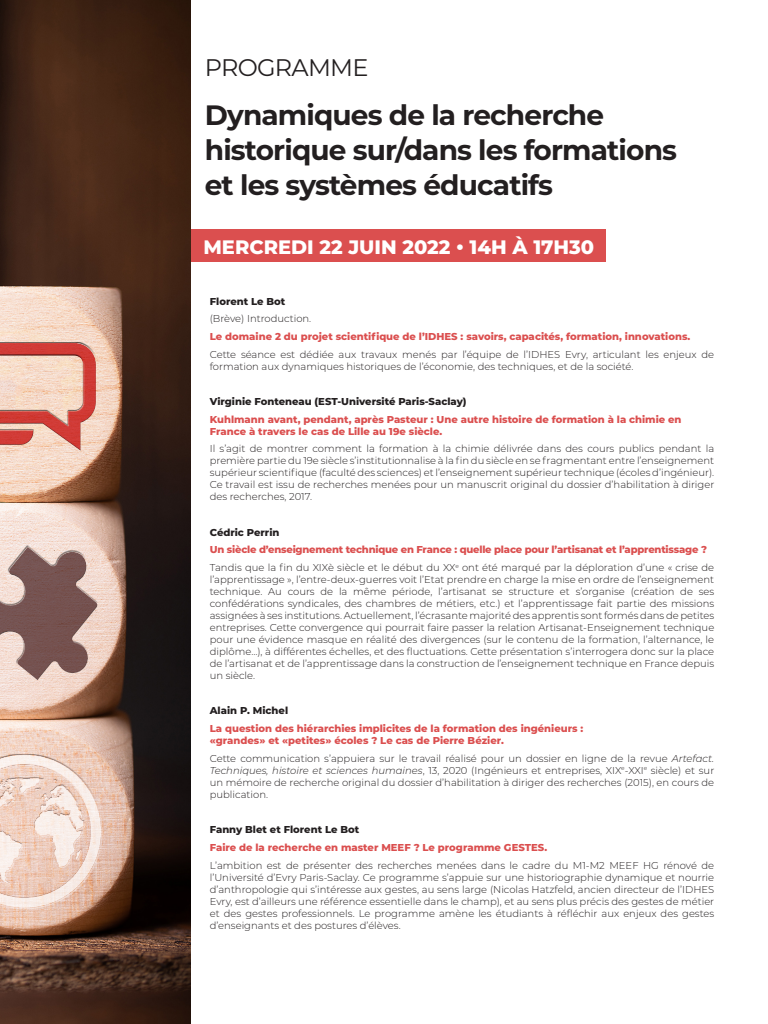
<style>
.page{position:relative;width:768px;height:1024px;background:#fff}
.page>*{position:absolute;margin:0;border:0;box-sizing:border-box;transform-origin:0 0}
.t1{font:700 28px/35px "Montserrat";letter-spacing:-.03em;color:#231f20}
.t2{font:24px "Montserrat";letter-spacing:-.03em;color:#231f20}
.t3{font:800 19.4px "Montserrat";color:#fff}
.t4{font:300 10px/12px "Montserrat";color:#231f20;text-align:justify}
.t5{font:800 10px/12px "Montserrat";color:#db4f4f}
.t6{font:800 10px "Montserrat";color:#231f20}
.t7{font:800 10px "Montserrat";letter-spacing:-.02em;color:#db4f4f}
.s1{font-style:italic}
</style>
<div class="page">
<div style="left:181px;top:229px;width:424px;height:33px;background:#db4f4f"></div>
<img style="left:0;top:0;width:191px;height:1024px">
<div style="left:0;top:754px;width:101px;height:145px;background:#fff;opacity:.75"></div>
<div style="left:0;top:764px;width:103px;height:145px;background:#231f20;opacity:.75"></div>
<div style="left:0;top:545px;width:99px;height:119px;background:#fff;opacity:.75"></div>
<div style="left:0;top:556px;width:99px;height:125px;background:#231f20;opacity:.75"></div>
<div style="left:0;top:342px;width:97px;height:121px;background:#fff;opacity:.75"></div>
<div style="left:0;top:350px;width:97px;height:114px;background:#231f20;opacity:.75"></div>
<p class="t2" style="left:205px;top:51px;width:165px">PROGRAMME</p>
<p class="t1" style="left:205px;top:96px;width:474px">Dynamiques de la recherche historique sur/dans les formations et les systèmes éducatifs</p>
<p class="t3" style="left:203px;top:233px;width:392px">MERCREDI 22 JUIN 2022 • 14H À 17H30</p>
<p class="t6" style="left:210px;top:294px;width:77px">Florent Le Bot</p>
<p class="t4" style="left:210px;top:312px;width:103px">(Brève) Introduction.</p>
<p class="t5" style="left:210px;top:330px;width:482px">Le domaine 2 du projet scientifique de l’IDHES : savoirs, capacités, formation, innovations.</p>
<p class="t4" style="left:210px;top:348px;width:506px">Cette séance est dédiée aux travaux menés par l’équipe de l’IDHES Evry, articulant les enjeux de formation aux dynamiques historiques de l’économie, des techniques, et de la société.</p>
<p class="t6" style="left:210px;top:394px;width:258px">Virginie Fonteneau (EST-Université Paris-Saclay)</p>
<p class="t5" style="left:210px;top:413px;width:473px">Kuhlmann avant, pendant, après Pasteur : Une autre histoire de formation à la chimie en<br>France à travers le cas de Lille au 19e siècle.</p>
<p class="t4" style="left:210px;top:442px;width:506px">Il s’agit de montrer comment la formation à la chimie délivrée dans des cours publics pendant la première partie du 19e siècle s’institutionnalise à la fin du siècle en se fragmentant entre l’enseignement supérieur scientifique (faculté des sciences) et l’enseignement supérieur technique (écoles d’ingénieur).<br>Ce travail est issu de recherches menées pour un manuscrit original du dossier d’habilitation à diriger des recherches, 2017.</p>
<p class="t6" style="left:210px;top:525px;width:71px">Cédric Perrin</p>
<p class="t7" style="left:210px;top:542px;width:499px">Un siècle d’enseignement technique en France : quelle place pour l’artisanat et l’apprentissage ?</p>
<p class="t4" style="left:210px;top:561px;width:506px">Tandis que la fin du XIXè siècle et le début du XX<sup>e</sup> ont été marqué par la déploration d’une « crise de l’apprentissage », l’entre-deux-guerres voit l’Etat prendre en charge la mise en ordre de l’enseignement technique. Au cours de la même période, l’artisanat se structure et s’organise (création de ses confédérations syndicales, des chambres de métiers, etc.) et l’apprentissage fait partie des missions assignées à ses institutions. Actuellement, l’écrasante majorité des apprentis sont formés dans de petites entreprises. Cette convergence qui pourrait faire passer la relation Artisanat-Enseignement technique pour une évidence masque en réalité des divergences (sur le contenu de la formation, l’alternance, le diplôme…), à différentes échelles, et des fluctuations. Cette présentation s’interrogera donc sur la place de l’artisanat et de l’apprentissage dans la construction de l’enseignement technique en France depuis un siècle.</p>
<p class="t6" style="left:210px;top:703px;width:80px">Alain P. Michel</p>
<p class="t5" style="left:210px;top:722px;width:375px">La question des hiérarchies implicites de la formation des ingénieurs : «grandes» et «petites» écoles ? Le cas de Pierre Bézier.</p>
<p class="t4" style="left:210px;top:752px;width:506px">Cette communication s’appuiera sur le travail réalisé pour un dossier en ligne de la revue <span class="s1">Artefact.<br>Techniques, histoire et sciences humaines</span>, 13, 2020 (Ingénieurs et entreprises, XIX<sup>e</sup>-XXI<sup>e</sup> siècle) et sur un mémoire de recherche original du dossier d’habilitation à diriger des recherches (2015), en cours de publication.</p>
<p class="t6" style="left:210px;top:822px;width:151px">Fanny Blet et Florent Le Bot</p>
<p class="t5" style="left:210px;top:841px;width:339px">Faire de la recherche en master MEEF ? Le programme GESTES.</p>
<p class="t4" style="left:210px;top:859px;width:506px">L’ambition est de présenter des recherches menées dans le cadre du M1-M2 MEEF HG rénové de l’Université d’Evry Paris-Saclay. Ce programme s’appuie sur une historiographie dynamique et nourrie d’anthropologie qui s’intéresse aux gestes, au sens large (Nicolas Hatzfeld, ancien directeur de l’IDHES Evry, est d’ailleurs une référence essentielle dans le champ), et au sens plus précis des gestes de métier et des gestes professionnels. Le programme amène les étudiants à réfléchir aux enjeux des gestes d’enseignants et des postures d’élèves.</p>
</div>
